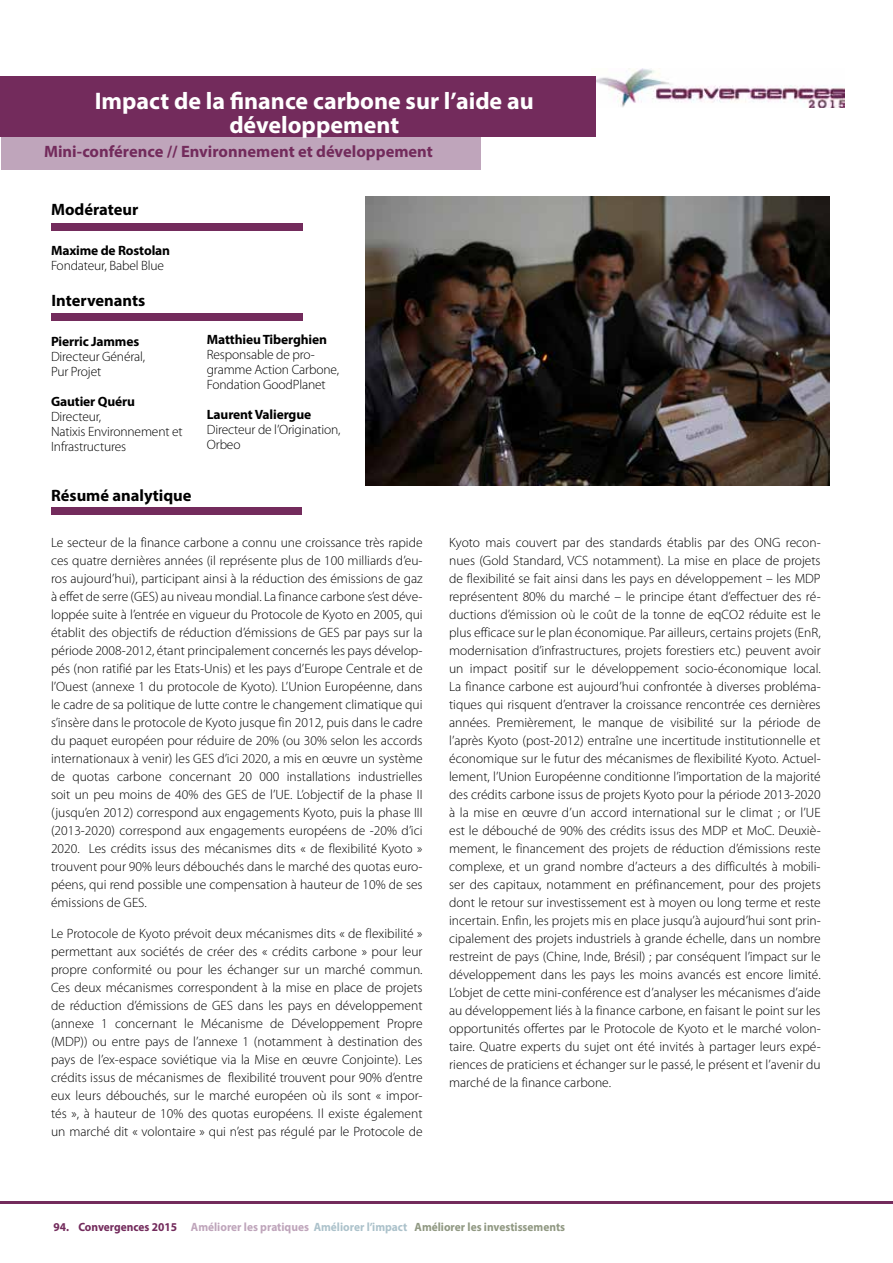
<style>
.page{position:relative;width:893px;height:1263px;background:#fff}
.page>*{position:absolute;margin:0;border:0;box-sizing:border-box;transform-origin:0 0}
.t1{font:700 24px/24px "Myriad Pro";color:#fff;text-align:center}
.t2{font:700 16.5px "Myriad Pro";color:#732b5c}
.t3{font:700 16.5px "Myriad Pro";color:#000}
.t4{font:300 13.5px/18px "Myriad Pro";letter-spacing:-.01em;color:#000}
.t5{font:700 13.5px "Myriad Pro";letter-spacing:-.01em;color:#000}
.t6{font:700 12px "Myriad Pro";color:#909882;scale:.95 1}
.s1{color:#732b5c}
.s2{color:#bfa5bb}
.s3{color:#acc2cb}
</style>
<div class="page">
<hr style="left:0;top:1201px;width:893px;height:2px;background:#732b5c">
<img style="left:595px;top:68px;width:249px;height:40px">
<div style="left:51px;top:224px;width:252px;height:7px;background:#732b5c"></div>
<div style="left:51px;top:313px;width:252px;height:8px;background:#732b5c"></div>
<div style="left:1px;top:136px;width:480px;height:33px;background:#bfa5bb"></div>
<div style="left:0;top:76px;width:595px;height:61px;background:#732b5c"></div>
<div style="left:51px;top:507px;width:251px;height:7px;background:#732b5c"></div>
<img style="left:365px;top:197px;width:464px;height:289px">
<h1 class="t1" style="left:95px;top:88px;width:441px">Impact de la finance carbone sur l’aide au développement</h1>
<p class="t2" style="left:44px;top:141px;width:390px">Mini-conférence // Environnement et développement</p>
<p class="t3" style="left:51px;top:198px;width:89px">Modérateur</p>
<p class="t5" style="left:51px;top:242px;width:121px">Maxime de Rostolan</p>
<p class="t4" style="left:51px;top:256px;width:115px">Fondateur, Babel Blue</p>
<p class="t3" style="left:51px;top:290px;width:95px">Intervenants</p>
<p class="t5" style="left:51px;top:332px;width:90px">Pierric Jammes</p>
<p class="t4" style="left:51px;top:349px;width:96px;line-height:15px">Directeur Général,<br>Pur Projet</p>
<p class="t5" style="left:51px;top:392px;width:85px">Gautier Quéru</p>
<p class="t4" style="left:51px;top:409px;width:133px;line-height:15px">Directeur,<br>Natixis Environnement et<br>Infrastructures</p>
<p class="t3" style="left:51px;top:484px;width:142px">Résumé analytique</p>
<p class="t5" style="left:207px;top:331px;width:122px">Matthieu Tiberghien</p>
<p class="t4" style="left:207px;top:347px;width:134px;line-height:15px">Responsable de pro&shy;gramme Action Carbone,<br>Fondation GoodPlanet</p>
<p class="t5" style="left:207px;top:406px;width:106px">Laurent Valiergue</p>
<p class="t4" style="left:207px;top:422px;width:135px;line-height:15px">Directeur de l’Origination,<br>Orbeo</p>
<p class="t4" style="left:51px;top:534px;width:373px;text-align:justify">Le secteur de la finance carbone a connu une croissance très rapide ces quatre dernières années (il représente plus de 100 milliards d’eu&shy;ros aujourd’hui), participant ainsi à la réduction des émissions de gaz à effet de serre (GES) au niveau mondial. La finance carbone s’est déve&shy;loppée suite à l’entrée en vigueur du Protocole de Kyoto en 2005, qui établit des objectifs de réduction d’émissions de GES par pays sur la période 2008-2012, étant principalement concernés les pays dévelop&shy;pés (non ratifié par les Etats-Unis) et les pays d’Europe Centrale et de l’Ouest (annexe 1 du protocole de Kyoto). L’Union Européenne, dans le cadre de sa politique de lutte contre le changement climatique qui s’insère dans le protocole de Kyoto jusque fin 2012, puis dans le cadre du paquet européen pour réduire de 20% (ou 30% selon les accords internationaux à venir) les GES d’ici 2020, a mis en œuvre un système de quotas carbone concernant 20 000 installations industrielles soit un peu moins de 40% des GES de l’UE. L’objectif de la phase II (jusqu’en 2012) correspond aux engagements Kyoto, puis la phase III (2013-2020) correspond aux engagements européens de -20% d’ici 2020. Les crédits issus des mécanismes dits « de flexibilité Kyoto » trouvent pour 90% leurs débouchés dans le marché des quotas euro&shy;péens, qui rend possible une compensation à hauteur de 10% de ses émissions de GES.</p>
<p class="t4" style="left:51px;top:924px;width:373px;text-align:justify">Le Protocole de Kyoto prévoit deux mécanismes dits « de flexibilité » permettant aux sociétés de créer des « crédits carbone » pour leur propre conformité ou pour les échanger sur un marché commun.<br>Ces deux mécanismes correspondent à la mise en place de projets de réduction d’émissions de GES dans les pays en développement (annexe 1 concernant le Mécanisme de Développement Propre (MDP)) ou entre pays de l’annexe 1 (notamment à destination des pays de l’ex-espace soviétique via la Mise en œuvre Conjointe). Les crédits issus de mécanismes de flexibilité trouvent pour 90% d’entre eux leurs débouchés, sur le marché européen où ils sont « impor&shy;tés », à hauteur de 10% des quotas européens. Il existe également un marché dit « volontaire » qui n’est pas régulé par le Protocole de</p>
<p class="t4" style="left:449px;top:533px;width:373px;text-align:justify">Kyoto mais couvert par des standards établis par des ONG recon&shy;nues (Gold Standard, VCS notamment). La mise en place de projets de flexibilité se fait ainsi dans les pays en développement – les MDP représentent 80% du marché – le principe étant d’effectuer des ré&shy;ductions d’émission où le coût de la tonne de eqCO2 réduite est le plus efficace sur le plan économique. Par ailleurs, certains projets (EnR, modernisation d’infrastructures, projets forestiers etc.) peuvent avoir un impact positif sur le développement socio-économique local.<br>La finance carbone est aujourd’hui confrontée à diverses probléma&shy;tiques qui risquent d’entraver la croissance rencontrée ces dernières années. Premièrement, le manque de visibilité sur la période de l’après Kyoto (post-2012) entraîne une incertitude institutionnelle et économique sur le futur des mécanismes de flexibilité Kyoto. Actuel&shy;lement, l’Union Européenne conditionne l’importation de la majorité des crédits carbone issus de projets Kyoto pour la période 2013-2020 à la mise en œuvre d’un accord international sur le climat ; or l’UE est le débouché de 90% des crédits issus des MDP et MoC. Deuxiè&shy;mement, le financement des projets de réduction d’émissions reste complexe, et un grand nombre d’acteurs a des difficultés à mobili&shy;ser des capitaux, notamment en préfinancement, pour des projets dont le retour sur investissement est à moyen ou long terme et reste incertain. Enfin, les projets mis en place jusqu’à aujourd’hui sont prin&shy;cipalement des projets industriels à grande échelle, dans un nombre restreint de pays (Chine, Inde, Brésil) ; par conséquent l’impact sur le développement dans les pays les moins avancés est encore limité.<br>L’objet de cette mini-conférence est d’analyser les mécanismes d’aide au développement liés à la finance carbone, en faisant le point sur les opportunités offertes par le Protocole de Kyoto et le marché volon&shy;taire. Quatre experts du sujet ont été invités à partager leurs expé&shy;riences de praticiens et échanger sur le passé, le présent et l’avenir du marché de la finance carbone.</p>
<p class="t6" style="left:54px;top:1219px;width:540px"><span class="s1">94. Convergences 2015</span> <span class="s2">Améliorer les pratiques</span> <span class="s3">Améliorer l’impact</span> Améliorer les investissements</p>
</div>
